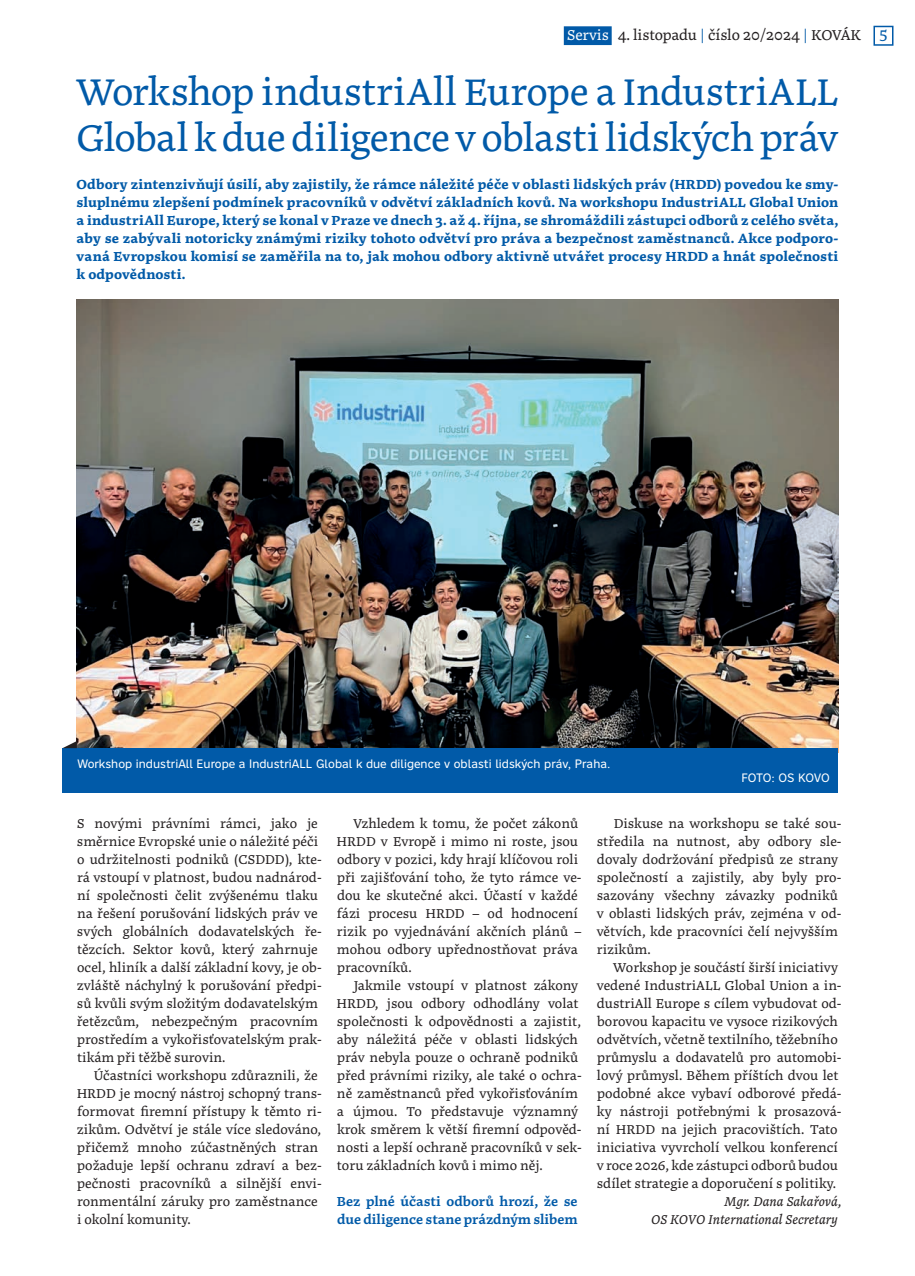
<style>
.page{position:relative;width:915px;height:1276px;background:#fff}
.page>*{position:absolute;margin:0;border:0;box-sizing:border-box;transform-origin:0 0}
.t1{font:39px/46.8px "Noort";letter-spacing:-.02em;color:#015aa8}
.t2{font:15px "Noort";letter-spacing:-.01em;color:#231f20}
.t3{font:13.5px/18px "Noort";color:#231f20}
.t4{font:700 13.5px/18px "Noort";letter-spacing:.01em;color:#015aa8;text-align:justify}
.t5{font:600 13.5px/18px "Noort";color:#015aa8}
.t6{font:italic 13.5px/18px "Noort";color:#231f20;text-align:right}
.t7{font:12px "Nort";color:#fff}
.s1{color:#fff}
.s2{color:#015aa8}
.s3{font-size:16.5px;color:#015aa8}
</style>
<div class="page">
<div style="left:563px;top:26px;width:48px;height:19px;background:#015aa8"></div>
<div style="left:873px;top:26px;width:20px;height:20px;border:2px solid #015aa8"></div>
<img style="left:77px;top:299px;width:761px;height:449px">
<div style="left:63px;top:748px;width:775px;height:44px;background:#015aa8"></div>
<svg style="left:63px;top:741px;width:14px;height:7px"></svg>
<p class="t2" style="left:566px;top:26px;width:323px"><span class="s1">Servis</span> 4. listopadu <span class="s2">|</span> číslo 20/2024 <span class="s2">|</span> KOVÁK <span class="s3">5</span></p>
<h1 class="t1" style="left:77px;top:68px;width:763px">Workshop industriAll Europe a IndustriALL<br>Global k due diligence v oblasti lidských práv</h1>
<p class="t4" style="left:77px;top:175px;width:763px">Odbory zintenzivňují úsilí, aby zajistily, že rámce náležité péče v oblasti lidských práv (HRDD) povedou ke smy&shy;sluplnému zlepšení podmínek pracovníků v odvětví základních kovů. Na workshopu IndustriALL Global Union a industriAll Europe, který se konal v Praze ve dnech 3. až 4. října, se shromáždili zástupci odborů z celého světa, aby se zabývali notoricky známými riziky tohoto odvětví pro práva a bezpečnost zaměstnanců. Akce podporo&shy;vaná Evropskou komisí se zaměřila na to, jak mohou odbory aktivně utvářet procesy HRDD a hnát společnosti k odpovědnosti.</p>
<p class="t7" style="left:77px;top:755px;width:534px">Workshop industriAll Europe a IndustriALL Global k due diligence v oblasti lidských práv, Praha.</p>
<p class="t7" style="left:741px;top:770px;width:90px">FOTO: OS KOVO</p>
<p class="t3" style="left:77px;top:814px;width:246px">S novými právními rámci, jako je směrnice Evropské unie o náležité péči o udržitelnosti podniků (CSDDD), kte&shy;rá vstoupí v platnost, budou nadnárod&shy;ní společnosti čelit zvýšenému tlaku na řešení porušování lidských práv ve svých globálních dodavatelských ře&shy;tězcích. Sektor kovů, který zahrnuje ocel, hliník a další základní kovy, je ob&shy;zvláště náchylný k porušování předpi&shy;sů kvůli svým složitým dodavatelským řetězcům, nebezpečným pracovním prostředím a vykořisťovatelským prak&shy;tikám při těžbě surovin.</p>
<p class="t3" style="left:77px;top:1066px;width:246px;text-indent:17px">Účastníci workshopu zdůraznili, že HRDD je mocný nástroj schopný trans&shy;formovat firemní přístupy k těmto ri&shy;zikům. Odvětví je stále více sledováno, přičemž mnoho zúčastněných stran požaduje lepší ochranu zdraví a bez&shy;pečnosti pracovníků a silnější envi&shy;ronmentální záruky pro zaměstnance i okolní komunity.</p>
<p class="t3" style="left:336px;top:814px;width:246px;text-indent:17px">Vzhledem k tomu, že počet zákonů<br>HRDD v Evropě i mimo ni roste, jsou odbory v pozici, kdy hrají klíčovou roli při zajišťování toho, že tyto rámce ve&shy;dou ke skutečné akci. Účastí v každé fázi procesu HRDD – od hodnocení rizik po vyjednávání akčních plánů – mohou odbory upřednostňovat práva pracovníků.</p>
<p class="t3" style="left:336px;top:976px;width:246px;text-indent:17px">Jakmile vstoupí v platnost zákony HRDD, jsou odbory odhodlány volat společnosti k odpovědnosti a zajistit, aby náležitá péče v oblasti lidských práv nebyla pouze o ochraně podniků před právními riziky, ale také o ochra&shy;ně zaměstnanců před vykořisťováním a újmou. To představuje významný krok směrem k větší firemní odpověd&shy;nosti a lepší ochraně pracovníků v sek&shy;toru základních kovů i mimo něj.</p>
<p class="t5" style="left:337px;top:1192px;width:242px">Bez plné účasti odborů hrozí, že se due diligence stane prázdným slibem</p>
<p class="t3" style="left:596px;top:814px;width:246px;text-indent:17px">Diskuse na workshopu se také sou&shy;středila na nutnost, aby odbory sle&shy;dovaly dodržování předpisů ze strany společností a zajistily, aby byly pro&shy;sazovány všechny závazky podniků v oblasti lidských práv, zejména v od&shy;větvích, kde pracovníci čelí nejvyšším rizikům.</p>
<p class="t3" style="left:596px;top:958px;width:246px;text-indent:17px">Workshop je součástí širší iniciativy vedené IndustriALL Global Union a in&shy;dustriAll Europe s cílem vybudovat od&shy;borovou kapacitu ve vysoce rizikových odvětvích, včetně textilního, těžebního průmyslu a dodavatelů pro automobi&shy;lový průmysl. Během příštích dvou let podobné akce vybaví odborové předá&shy;ky nástroji potřebnými k prosazová&shy;ní HRDD na jejich pracovištích. Tato iniciativa vyvrcholí velkou konferencí v roce 2026, kde zástupci odborů budou sdílet strategie a doporučení s politiky.</p>
<p class="t6" style="left:651px;top:1192px;width:192px">Mgr. Dana Sakařová,<br>OS KOVO International Secretary</p>
</div>
